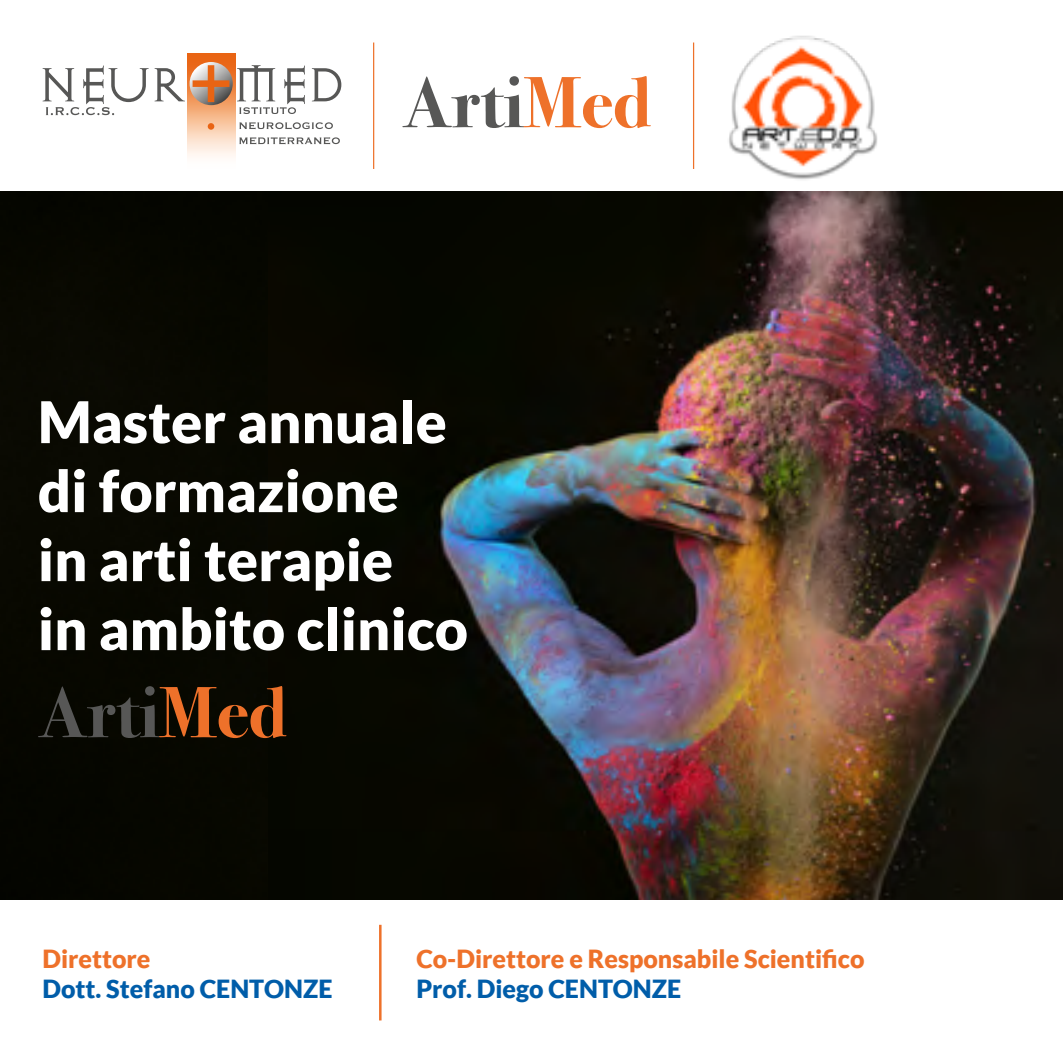
<style>
.page{position:relative;width:1063px;height:1063px;background:#fff}
.page>*{position:absolute;margin:0;border:0;box-sizing:border-box;transform-origin:0 0}
.t1{font:700 72.5px "Bodoni Svty Two ITCTT";color:#575756}
.t2{font:900 57.5px/69px "Lato";color:#fff}
.t3{font:900 25px "Lato";color:#ee712a}
.t4{font:900 25px "Lato";color:#005da9}
.s1{color:#ee712a}
</style>
<div class="page">
<svg style="left:239px;top:122px;width:94px;height:7px"></svg>
<svg style="left:239px;top:137px;width:101px;height:7px"></svg>
<img style="left:187px;top:53px;width:48px;height:104px">
<div style="left:208px;top:123px;width:6px;height:7px;background:#e96413;border-radius:50%"></div>
<svg style="left:43px;top:62px;width:262px;height:53px"></svg>
<svg style="left:312px;top:68px;width:29px;height:33px"></svg>
<hr style="left:373px;top:43px;width:1px;height:126px;background:#ee712a">
<hr style="left:693px;top:43px;width:1px;height:126px;background:#ee712a">
<img style="left:729px;top:36px;width:149px;height:144px">
<img style="left:268px;top:191px;width:795px;height:709px">
<div style="left:0;top:191px;width:268px;height:709px;background:#080800"></div>
<hr style="left:379px;top:925px;width:3px;height:95px;background:#ee712a">
<p class="t1" style="left:402px;top:43px;width:250px">Arti<span class="s1">Med</span></p>
<p class="t2" style="left:38px;top:386px;width:432px">Master annuale di formazione<br>in arti terapie<br>in ambito clinico</p>
<p class="t1" style="left:38px;top:653px;width:250px">Arti<span class="s1">Med</span></p>
<p class="t3" style="left:43px;top:944px;width:110px">Direttore</p>
<p class="t4" style="left:43px;top:974px;width:291px">Dott. Stefano CENTONZE</p>
<p class="t3" style="left:416px;top:944px;width:450px">Co-Direttore e Responsabile Scientifico</p>
<p class="t4" style="left:416px;top:974px;width:266px">Prof. Diego CENTONZE</p>
</div>
